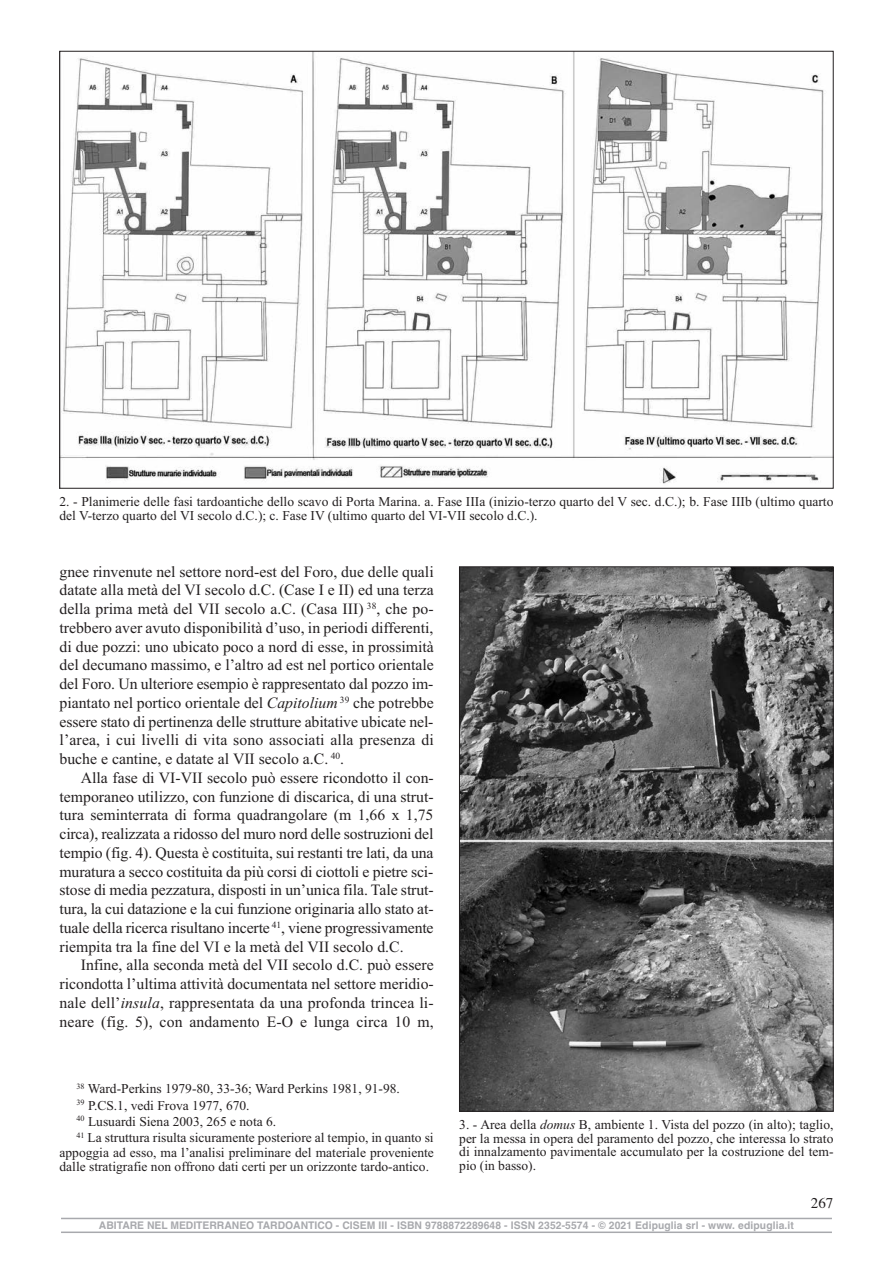
<style>
.page{position:relative;width:893px;height:1263px;background:#fff}
.page>*{position:absolute;margin:0;border:0;box-sizing:border-box;transform-origin:0 0}
.t1{font:15.75px "Times New Roman";color:#231f20}
.t2{font:15px "Times";color:#231f20}
.t3{font:13.5px/13.5px "Times New Roman";color:#231f20}
.t4{font:700 10.5px "Helvetica";letter-spacing:.01em;color:#a8a9ad}
.s1{font-style:italic}
</style>
<div class="page">
<img style="left:62px;top:53px;width:769px;height:431px">
<img style="left:461px;top:568px;width:370px;height:541px">
<hr style="left:61px;top:1218px;width:771px;height:1px;background:#a8a9ad">
<hr style="left:61px;top:1231px;width:771px;height:2px;background:#a8a9ad">
<p class="t3" style="left:60px;top:495px;width:775px">2. - Planimerie delle fasi tardoantiche dello scavo di Porta Marina. a. Fase IIIa (inizio-terzo quarto del V sec. d.C.); b. Fase IIIb (ultimo quarto del V-terzo quarto del VI secolo d.C.); c. Fase IV (ultimo quarto del VI-VII secolo d.C.).</p>
<p class="t1" style="left:60px;top:562px;width:376px">gnee rinvenute nel settore nord-est del Foro, due delle quali</p>
<p class="t1" style="left:60px;top:581px;width:376px">datate alla metà del VI secolo d.C. (Case I e II) ed una terza</p>
<p class="t1" style="left:60px;top:599px;width:376px">della prima metà del VII secolo a.C. (Casa III) <sup>38</sup>, che po-</p>
<p class="t1" style="left:60px;top:618px;width:375px">trebbero aver avuto disponibilità d’uso, in periodi differenti,</p>
<p class="t1" style="left:60px;top:637px;width:376px">di due pozzi: uno ubicato poco a nord di esse, in prossimità</p>
<p class="t1" style="left:60px;top:656px;width:376px">del decumano massimo, e l’altro ad est nel portico orientale</p>
<p class="t1" style="left:60px;top:674px;width:375px">del Foro. Un ulteriore esempio è rappresentato dal pozzo im-</p>
<p class="t1" style="left:60px;top:693px;width:376px">piantato nel portico orientale del <span class="s1">Capitolium</span> <sup>39</sup> che potrebbe</p>
<p class="t1" style="left:60px;top:712px;width:375px">essere stato di pertinenza delle strutture abitative ubicate nel-</p>
<p class="t1" style="left:60px;top:731px;width:376px">l’area, i cui livelli di vita sono associati alla presenza di</p>
<p class="t1" style="left:60px;top:749px;width:286px">buche e cantine, e datate al VII secolo a.C. <sup>40</sup>.</p>
<p class="t1" style="left:81px;top:768px;width:354px">Alla fase di VI-VII secolo può essere ricondotto il con-</p>
<p class="t1" style="left:60px;top:787px;width:376px">temporaneo utilizzo, con funzione di discarica, di una strut-</p>
<p class="t1" style="left:60px;top:806px;width:375px">tura seminterrata di forma quadrangolare (m 1,66 x 1,75</p>
<p class="t1" style="left:60px;top:824px;width:375px">circa), realizzata a ridosso del muro nord delle sostruzioni del</p>
<p class="t1" style="left:60px;top:843px;width:376px">tempio (fig. 4). Questa è costituita, sui restanti tre lati, da una</p>
<p class="t1" style="left:60px;top:862px;width:375px">muratura a secco costituita da più corsi di ciottoli e pietre sci-</p>
<p class="t1" style="left:60px;top:880px;width:376px">stose di media pezzatura, disposti in un’unica fila. Tale strut-</p>
<p class="t1" style="left:60px;top:899px;width:376px">tura, la cui datazione e la cui funzione originaria allo stato at-</p>
<p class="t1" style="left:60px;top:918px;width:376px">tuale della ricerca risultano incerte <sup>41</sup>, viene progressivamente</p>
<p class="t1" style="left:60px;top:937px;width:346px">riempita tra la fine del VI e la metà del VII secolo d.C.</p>
<p class="t1" style="left:81px;top:956px;width:354px">Infine, alla seconda metà del VII secolo d.C. può essere</p>
<p class="t1" style="left:60px;top:974px;width:376px">ricondotta l’ultima attività documentata nel settore meridio-</p>
<p class="t1" style="left:59px;top:993px;width:376px">nale dell’<span class="s1">insula</span>, rappresentata da una profonda trincea li-</p>
<p class="t1" style="left:59px;top:1012px;width:376px">neare (fig. 5), con andamento E-O e lunga circa 10 m,</p>
<p class="t3" style="left:77px;top:1080px;width:359px;line-height:16.4px"><sup>38</sup> Ward-Perkins 1979-80, 33-36; Ward Perkins 1981, 91-98.<br><sup>39</sup> P.CS.1, vedi Frova 1977, 670.<br><sup>40</sup> Lusuardi Siena 2003, 265 e nota 6.<br><sup>41</sup> La struttura risulta sicuramente posteriore al tempio, in quanto si</p>
<p class="t3" style="left:60px;top:1145px;width:376px;line-height:14.2px">appoggia ad esso, ma l’analisi preliminare del materiale proveniente dalle stratigrafie non offrono dati certi per un orizzonte tardo-antico.</p>
<p class="t3" style="left:459px;top:1118px;width:376px;text-align:justify">3. - Area della <span class="s1">domus</span> B, ambiente 1. Vista del pozzo (in alto); taglio, per la messa in opera del paramento del pozzo, che interessa lo strato di innalzamento pavimentale accumulato per la costruzione del tem&shy;pio (in basso).</p>
<p class="t2" style="left:811px;top:1194px;width:24px">267</p>
<p class="t4" style="left:99px;top:1219px;width:696px">ABITARE NEL MEDITERRANEO TARDOANTICO - CISEM III - ISBN 9788872289648 - ISSN 2352-5574 - © 2021 EDIPUGLIA SRL - WWW. EDIPUGLIA.IT</p>
</div>
